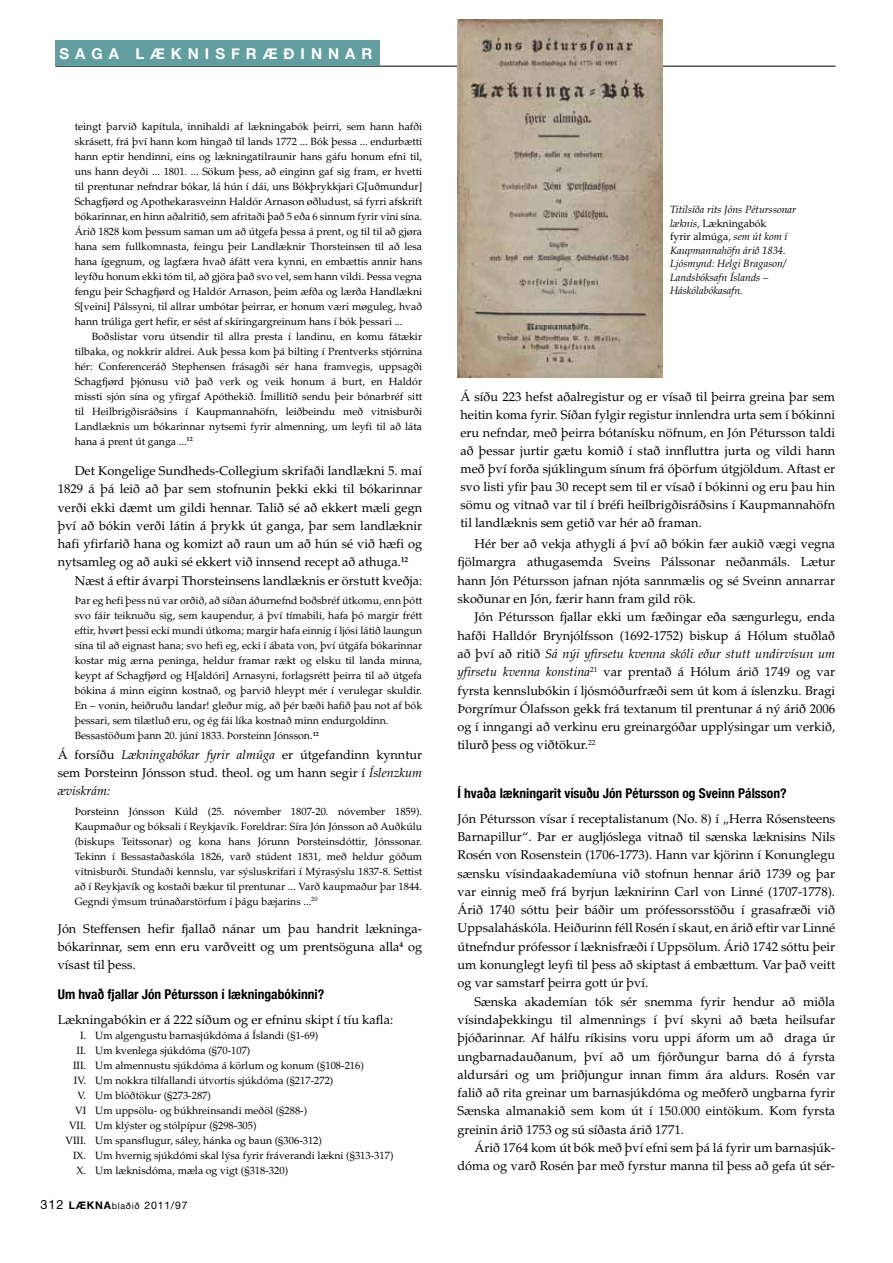
<style>
.page{position:relative;width:893px;height:1263px;background:#fff}
.page>*{position:absolute;margin:0;border:0;box-sizing:border-box;transform-origin:0 0}
.t1{font:700 15px "Helvetica Neue";color:#fff}
.t2{font:700 condensed 13.5px "Helvetica Neue";color:#000}
.t3{font:12.75px/18.3px "Palatino";color:#000;text-align:justify}
.t4{font:10.5px/15px "Palatino";color:#000;text-align:justify}
.t5{font:italic 10.5px/13.5px "Palatino";color:#000}
.t6{font:10.5px "Helvetica Neue";letter-spacing:.075em;color:#000}
.t7{font:700 10.5px "Helvetica Neue";color:#000}
.s1{font-style:italic}
.s2{font-weight:400;font-size:12.75px}
.s3{font-size:9px}
.s4{font-style:normal}
</style>
<div class="page">
<hr style="left:55px;top:66px;width:781px;height:1px;background:#000">
<img style="left:457px;top:20px;width:205px;height:358px">
<div style="left:55px;top:40px;width:325px;height:26px;background:#629e9f"></div>
<h1 class="t1" style="left:60px;top:44px;width:32px">S AGA</h1>
<h1 class="t1" style="left:135px;top:44px;width:16px">LÆKNI</h1>
<h1 class="t1" style="left:215px;top:44px;width:48px">SFRÆÐINNAR</h1>
<p class="t4" style="left:75px;top:119px;width:349px">teingt þarvið kapítula, innihaldi af lækningabók þeirri, sem hann hafði skrásett, frá því hann kom hingað til lands 1772 ... Bók þessa ... endurbætti hann eptir hendinni, eins og lækningatilraunir hans gáfu honum efni til, uns hann deyði ... 1801. ... Sökum þess, að einginn gaf sig fram, er hvetti til prentunar nefndrar bókar, lá hún í dái, uns Bókþrykkjari G[uðmundur] Schagfjørd og Apothekarasveinn Haldór Arnason øðludust, sá fyrri afskrift bókarinnar, en hinn aðalritið, sem afritaði það 5 eða 6 sinnum fyrir vini sína.<br>Árið 1828 kom þessum saman um að útgefa þessa á prent, og til til að gjøra hana sem fullkomnasta, feingu þeir Landlæknir Thorsteinsen til að lesa hana ígegnum, og lagfæra hvað áfátt vera kynni, en embættis annir hans leyfðu honum ekki tóm til, að gjöra það svo vel, sem hann vildi. Þessa vegna fengu þeir Schagfjørd og Haldór Arnason, þeim æfða og lærða Handlækni S[veini] Pálssyni, til allrar umbótar þeirrar, er honum væri møguleg, hvað hann trúliga gert hefir, er sést af skíringargreinum hans í bók þessari ...</p>
<p class="t4" style="left:75px;top:329px;width:349px;text-indent:17px">Boðslistar voru útsendir til allra presta í landinu, en komu fátækir tilbaka, og nokkrir aldrei. Auk þessa kom þá bilting í Prentverks stjórnina hér: Conferenceráð Stephensen frásagði sér hana framvegis, uppsagði Schagfjørd þjónusu við það verk og veik honum á burt, en Haldór missti sjón sína og yfirgaf Apóthekið. Ímillitíð sendu þeir bónarbréf sitt til Heilbrigðisráðsins í Kaupmannahöfn, leiðbeindu með vitnisburði Landlæknis um bókarinnar nytsemi fyrir almenning, um leyfi til að láta hana á prent út ganga ...<sup>12</sup></p>
<p class="t3" style="left:58px;top:462px;width:366px;text-indent:17px">Det Kongelige Sundheds-Collegium skrifaði landlækni 5. maí 1829 á þá leið að þar sem stofnunin þekki ekki til bókarinnar verði ekki dæmt um gildi hennar. Talið sé að ekkert mæli gegn því að bókin verði látin á þrykk út ganga, þar sem landlæknir hafi yfirfarið hana og komizt að raun um að hún sé við hæfi og nytsamleg og að auki sé ekkert við innsend recept að athuga.<sup>12</sup></p>
<p class="t3" style="left:75px;top:571px;width:349px">Næst á eftir ávarpi Thorsteinsens landlæknis er örstutt kveðja:</p>
<p class="t4" style="left:75px;top:593px;width:349px;text-align:left">Þar eg hefi þess nú var orðið, að síðan áðurnefnd boðsbréf útkomu, enn þótt svo fáir teiknuðu sig, sem kaupendur, á því tímabili, hafa þó margir frétt eftir, hvørt þessi ecki mundi útkoma; margir hafa einnig í ljósi látið laungun sína til að eignast hana; svo hefi eg, ecki í ábata von, því útgáfa bókarinnar kostar mig ærna peninga, heldur framar rækt og elsku til landa minna, keypt af Schagfjørd og H[aldóri] Arnasyni, forlagsrétt þeirra til að útgefa bókina á minn eiginn kostnað, og þarvið hleypt mér í verulegar skuldir.<br>En – vonin, heiðruðu landar! gleður mig, að þér bæði hafið þau not af bók þessari, sem tilætluð eru, og ég fái líka kostnað minn endurgoldinn.<br>Bessastöðum þann 20. júní 1833. Þorsteinn Jónsson.<sup>12</sup></p>
<p class="t3" style="left:58px;top:745px;width:366px">Á forsíðu <span class="s1">Lækningabókar fyrir almúga</span> er útgefandinn kynntur sem Þorsteinn Jónsson stud. theol. og um hann segir í <span class="s1">Íslenzkum æviskrám:</span></p>
<p class="t4" style="left:75px;top:804px;width:349px">Þorsteinn Jónsson Kúld (25. nóvember 1807-20. nóvember 1859).<br>Kaupmaður og bóksali í Reykjavík. Foreldrar: Síra Jón Jónsson að Auðkúlu (biskups Teitssonar) og kona hans Jórunn Þorsteinsdóttir, Jónssonar.<br>Tekinn í Bessastaðaskóla 1826, varð stúdent 1831, með heldur góðum vitnisburði. Stundaði kennslu, var sýsluskrifari í Mýrasýslu 1837-8. Settist að í Reykjavík og kostaði bækur til prentunar ... Varð kaupmaður þar 1844.<br>Gegndi ýmsum trúnaðarstörfum í þágu bæjarins ...<sup>20</sup></p>
<p class="t3" style="left:58px;top:919px;width:366px">Jón Steffensen hefir fjallað nánar um þau handrit lækninga&shy;bókarinnar, sem enn eru varðveitt og um prentsöguna alla<sup>4</sup> og vísast til þess.</p>
<p class="t2" style="left:58px;top:986px;width:268px">Um hvað fjallar Jón Pétursson í lækningabókinni?</p>
<p class="t3" style="left:58px;top:1011px;width:337px">Lækningabókin er á 222 síðum og er efninu skipt í tíu kafla:</p>
<p class="t4" style="left:61px;top:1028px;width:259px">I . Um algengustu barnasjúkdóma á Íslandi (§1-69)<br>II</p>
<p class="t4" style="left:84px;top:1043px;width:168px">. Um kvenlega sjúkdóma (§70-107)</p>
<p class="t4" style="left:61px;top:1058px;width:7px">III</p>
<p class="t4" style="left:84px;top:1058px;width:282px">. Um almennustu sjúkdóma á körlum og konum (§108-216)</p>
<p class="t4" style="left:61px;top:1073px;width:274px">IV. Um nokkra tilfallandi útvortis sjúkdóma (§217-272)</p>
<p class="t4" style="left:77px;top:1088px;width:135px">V. Um blóðtökur (§273-287)</p>
<p class="t4" style="left:75px;top:1103px;width:16px">VIU</p>
<p class="t4" style="left:103px;top:1103px;width:205px">m uppsölu- og búkhreinsandi meðöl (§288-)</p>
<p class="t4" style="left:69px;top:1118px;width:189px">VII . Um klýster og stólpípur (§298-305)</p>
<p class="t4" style="left:65px;top:1133px;width:258px">VIII . Um spansflugur, sáley, hánka og baun (§306-312)</p>
<p class="t4" style="left:61px;top:1148px;width:334px">IX. Um hvernig sjúkdómi skal lýsa fyrir fráverandi lækni (§313-317)</p>
<p class="t4" style="left:77px;top:1163px;width:213px">X. Um læknisdóma, mæla og vigt (§318-320)</p>
<p class="t7" style="left:40px;top:1199px;width:38px"><span class="s2">312</span> LÆKNA</p>
<p class="t6" style="left:112px;top:1199px;width:78px"><span class="s3">blaðið</span> 2011/97</p>
<p class="t5" style="left:670px;top:203px;width:128px">Titilsíða rits Jóns Péturssonar læknis, <span class="s4">Lækningabók<br>fyrir almúga</span>, sem út kom í<br>Kaupmannahöfn árið 1834.<br>Ljósmynd: Helgi Bragason/<br>Landsbóksafn Íslands –<br>Háskólabókasafn.</p>
<p class="t3" style="left:460px;top:388px;width:376px">Á síðu 223 hefst aðalregistur og er vísað til þeirra greina þar sem heitin koma fyrir. Síðan fylgir registur innlendra urta sem í bókinni eru nefndar, með þeirra bótanísku nöfnum, en Jón Pétursson taldi að þessar jurtir gætu komið í stað innfluttra jurta og vildi hann með því forða sjúklingum sínum frá óþörfum útgjöldum. Aftast er svo listi yfir þau 30 recept sem til er vísað í bókinni og eru þau hin sömu og vitnað var til í bréfi heilbrigðisráðsins í Kaupmannahöfn til landlæknis sem getið var hér að framan.</p>
<p class="t3" style="left:457px;top:535px;width:379px;text-indent:17px">Hér ber að vekja athygli á því að bókin fær aukið vægi vegna fjölmargra athugasemda Sveins Pálssonar neðanmáls. Lætur hann Jón Pétursson jafnan njóta sannmælis og sé Sveinn annarrar skoðunar en Jón, færir hann fram gild rök.</p>
<p class="t3" style="left:457px;top:608px;width:379px;text-indent:17px">Jón Pétursson fjallar ekki um fæðingar eða sængurlegu, enda hafði Halldór Brynjólfsson (1692-1752) biskup á Hólum stuðlað að því að ritið <span class="s1">Sá nýi yfirsetu kvenna skóli eður stutt undirvísun um yfirsetu kvenna konstina</span><sup>21</sup> var prentað á Hólum árið 1749 og var fyrsta kennslubókin í ljósmóðurfræði sem út kom á íslenzku. Bragi Þorgrímur Ólafsson gekk frá textanum til prentunar á ný árið 2006 og í inngangi að verkinu eru greinargóðar upplýsingar um verkið, tilurð þess og viðtökur.<sup>22</sup></p>
<p class="t2" style="left:457px;top:785px;width:331px">Í hvaða lækningarit vísuðu Jón Pétursson og Sveinn Pálsson?</p>
<p class="t3" style="left:457px;top:809px;width:379px">Jón Pétursson vísar í receptalistanum (No. 8) í „Herra Rósensteens Barnapillur“. Þar er augljóslega vitnað til sænska læknisins Nils Rosén von Rosenstein (1706-1773). Hann var kjörinn í Konunglegu sænsku vísindaakademíuna við stofnun hennar árið 1739 og þar var einnig með frá byrjun læknirinn Carl von Linné (1707-1778).<br>Árið 1740 sóttu þeir báðir um prófessorsstöðu í grasafræði við Uppsalaháskóla. Heiðurinn féll Rosén í skaut, en árið eftir var Linné útnefndur prófessor í læknisfræði í Uppsölum. Árið 1742 sóttu þeir um konunglegt leyfi til þess að skiptast á embættum. Var það veitt og var samstarf þeirra gott úr því.</p>
<p class="t3" style="left:457px;top:992px;width:379px;text-indent:17px">Sænska akademían tók sér snemma fyrir hendur að miðla vísindaþekkingu til almennings í því skyni að bæta heilsufar þjóðarinnar. Af hálfu ríkisins voru uppi áform um að draga úr ungbarnadauðanum, því að um fjórðungur barna dó á fyrsta aldursári og um þriðjungur innan fimm ára aldurs. Rosén var falið að rita greinar um barnasjúkdóma og meðferð ungbarna fyrir Sænska almanakið sem kom út í 150.000 eintökum. Kom fyrsta greinin árið 1753 og sú síðasta árið 1771.</p>
<p class="t3" style="left:457px;top:1139px;width:379px;text-align:right">Árið 1764 kom út bók með því efni sem þá lá fyrir um barnasjúk&shy;dóma og varð Rosén þar með fyrstur manna til þess að gefa út sér-</p>
</div>
